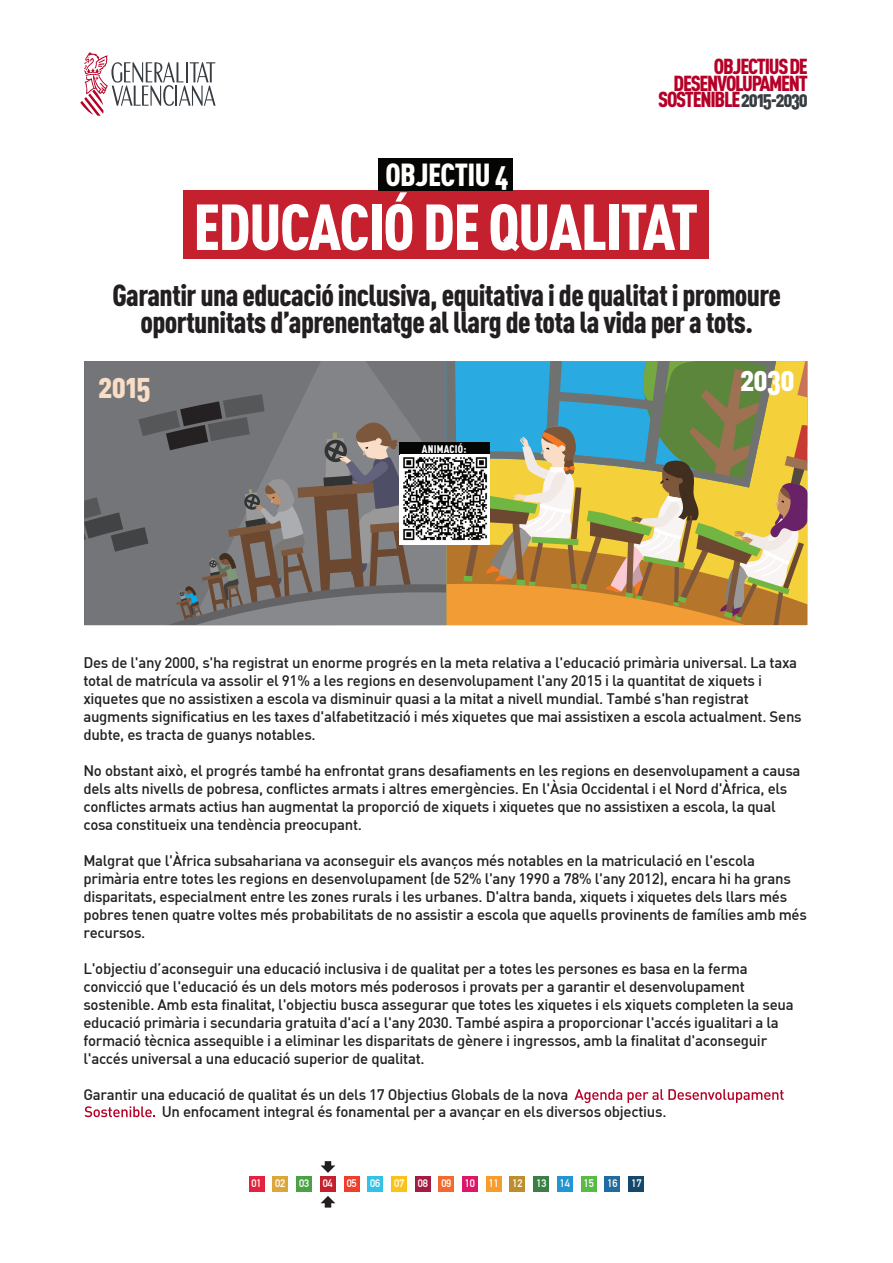
<style>
.page{position:relative;width:893px;height:1263px;background:#fff}
.page>*{position:absolute;margin:0;border:0;box-sizing:border-box;transform-origin:0 0}
.t1{font:63.9px "DIN Cond Black Alternate";letter-spacing:-.02em;color:#fff}
.t2{font:33.6px "DIN Cond Black Alternate";color:#f9ddc6}
.t3{font:33.6px "DIN Cond Black Alternate";color:#fff}
.t4{font:31.5px "DIN Cond Black Alternate";letter-spacing:-.02em;color:#fff}
.t5{font:30px/27px "DIN Cond Black Alternate";letter-spacing:-.02em;color:#231f20;text-align:center}
.t6{font:21.45px/16.5px "DIN Cond Black Alternate";letter-spacing:-.06em;color:#b60027;text-align:right}
.t7{font:500 15px/18px "DIN";letter-spacing:-.02em;color:#231f20}
.t8{font:10.95px "DIN Cond Black Alternate";letter-spacing:.02em;color:#fff}
.t9{font:700 10.8px "DIN Alternate";letter-spacing:-.02em;color:#fff}
.s1{color:#383d42}
</style>
<div class="page">
<svg style="left:84px;top:361px;width:723px;height:264px;background:#8a886f"></svg>
<div style="left:400px;top:454px;width:90px;height:90px;background:#fff"></div>
<div style="left:400px;top:442px;width:90px;height:13px;background:#050504"></div>
<svg style="left:321px;top:1161px;width:14px;height:12px"></svg>
<svg style="left:321px;top:1196px;width:14px;height:11px"></svg>
<img style="left:400px;top:454px;width:89px;height:87px">
<div style="left:184px;top:191px;width:525px;height:68px;background:#c5202e"></div>
<div style="left:378px;top:158px;width:134px;height:33px;background:#050504"></div>
<svg style="left:574px;top:1089px;width:48px;height:14px"></svg>
<svg style="left:628px;top:1089px;width:156px;height:14px"></svg>
<svg style="left:85px;top:1106px;width:70px;height:11px"></svg>
<svg style="left:80px;top:52px;width:136px;height:64px"></svg>
<div style="left:249px;top:1176px;width:15px;height:16px;background:#e4223e"></div>
<div style="left:272px;top:1176px;width:16px;height:16px;background:#dca739"></div>
<div style="left:296px;top:1176px;width:16px;height:16px;background:#4ba246"></div>
<div style="left:320px;top:1176px;width:16px;height:16px;background:#c5202e"></div>
<div style="left:344px;top:1176px;width:16px;height:16px;background:#ef3f2b"></div>
<div style="left:367px;top:1176px;width:16px;height:16px;background:#34c1e7"></div>
<div style="left:391px;top:1176px;width:16px;height:16px;background:#fac316"></div>
<div style="left:415px;top:1176px;width:16px;height:16px;background:#a21c44"></div>
<div style="left:438px;top:1176px;width:16px;height:16px;background:#f26a2e"></div>
<div style="left:462px;top:1176px;width:16px;height:16px;background:#dc1668"></div>
<div style="left:486px;top:1176px;width:16px;height:16px;background:#f79d2c"></div>
<div style="left:509px;top:1176px;width:16px;height:16px;background:#be8d2c"></div>
<div style="left:533px;top:1176px;width:16px;height:16px;background:#3b7f47"></div>
<div style="left:557px;top:1176px;width:16px;height:16px;background:#2295d2"></div>
<div style="left:581px;top:1176px;width:16px;height:16px;background:#5aba48"></div>
<div style="left:604px;top:1176px;width:16px;height:16px;background:#216b9e"></div>
<div style="left:628px;top:1176px;width:16px;height:16px;background:#14496c"></div>
<h3 class="t6" style="left:658px;top:57px;width:151px">OBJECTIUS DE<br>DESENVOLUPAMENT<br>SOSTENIBLE<span class="s1">2015-2030</span></h3>
<h3 class="t4" style="left:386px;top:155px;width:125px">OBJECTIU 4</h3>
<h1 class="t1" style="left:193px;top:187px;width:506px">EDUCACIÓ DE QUALITAT</h1>
<h3 class="t5" style="left:112px;top:281px;width:670px">Garantir una educació inclusiva, equitativa i de qualitat i promoure oportunitats d’aprenentatge al llarg de tota la vida per a tots.</h3>
<h2 class="t2" style="left:99px;top:364px;width:54px">2015</h2>
<h2 class="t3" style="left:740px;top:358px;width:56px">2030</h2>
<p class="t8" style="left:422px;top:442px;width:46px">ANIMACIÓ:</p>
<p class="t7" style="left:83px;top:653px;width:720px">Des de l'any 2000, s'ha registrat un enorme progrés en la meta relativa a l'educació primària universal. La taxa total de matrícula va assolir el 91% a les regions en desenvolupament l'any 2015 i la quantitat de xiquets i xiquetes que no assistixen a escola va disminuir quasi a la mitat a nivell mundial. També s'han registrat augments significatius en les taxes d'alfabetització i més xiquetes que mai assistixen a escola actualment. Sens dubte, es tracta de guanys notables.</p>
<p class="t7" style="left:83px;top:761px;width:719px">No obstant això, el progrés també ha enfrontat grans desafiaments en les regions en desenvolupament a causa dels alts nivells de pobresa, conflictes armats i altres emergències. En l'Àsia Occidental i el Nord d'Àfrica, els conflictes armats actius han augmentat la proporció de xiquets i xiquetes que no assistixen a escola, la qual cosa constitueix una tendència preocupant.</p>
<p class="t7" style="left:83px;top:851px;width:725px">Malgrat que l'Àfrica subsahariana va aconseguir els avanços més notables en la matriculació en l'escola primària entre totes les regions en desenvolupament (de 52% l'any 1990 a 78% l'any 2012), encara hi ha grans disparitats, especialment entre les zones rurals i les urbanes. D'altra banda, xiquets i xiquetes dels llars més pobres tenen quatre voltes més probabilitats de no assistir a escola que aquells provinents de famílies amb més recursos.</p>
<p class="t7" style="left:83px;top:959px;width:712px">L'objectiu d’aconseguir una educació inclusiva i de qualitat per a totes les persones es basa en la ferma convicció que l'educació és un dels motors més poderosos i provats per a garantir el desenvolupament sostenible. Amb esta finalitat, l'objectiu busca assegurar que totes les xiquetes i els xiquets completen la seua educació primària i secundaria gratuïta d'ací a l'any 2030. També aspira a proporcionar l'accés igualitari a la formació tècnica assequible i a eliminar les disparitats de gènere i ingressos, amb la finalitat d'aconseguir l'accés universal a una educació superior de qualitat.</p>
<p class="t7" style="left:162px;top:1085px;width:506px;line-height:17.1px;text-indent:-78px">Garantir una educació de qualitat és un dels 17 Objectius Globals de la nova<br>Un enfocament integral és fonamental per a avançar en els diversos objectius.</p>
<p class="t9" style="left:252px;top:1175px;width:12px">01</p>
<p class="t9" style="left:275px;top:1175px;width:12px">02</p>
<p class="t9" style="left:299px;top:1175px;width:12px">03</p>
<p class="t9" style="left:323px;top:1175px;width:12px">04</p>
<p class="t9" style="left:347px;top:1175px;width:12px">05</p>
<p class="t9" style="left:370px;top:1175px;width:12px">06</p>
<p class="t9" style="left:394px;top:1175px;width:12px">07</p>
<p class="t9" style="left:418px;top:1175px;width:12px">08</p>
<p class="t9" style="left:441px;top:1175px;width:12px">09</p>
<p class="t9" style="left:465px;top:1175px;width:12px">10</p>
<p class="t9" style="left:489px;top:1175px;width:12px">11</p>
<p class="t9" style="left:512px;top:1175px;width:12px">12</p>
<p class="t9" style="left:536px;top:1175px;width:12px">13</p>
<p class="t9" style="left:560px;top:1175px;width:12px">14</p>
<p class="t9" style="left:584px;top:1175px;width:12px">15</p>
<p class="t9" style="left:607px;top:1175px;width:12px">16</p>
<p class="t9" style="left:631px;top:1175px;width:12px">17</p>
</div>
